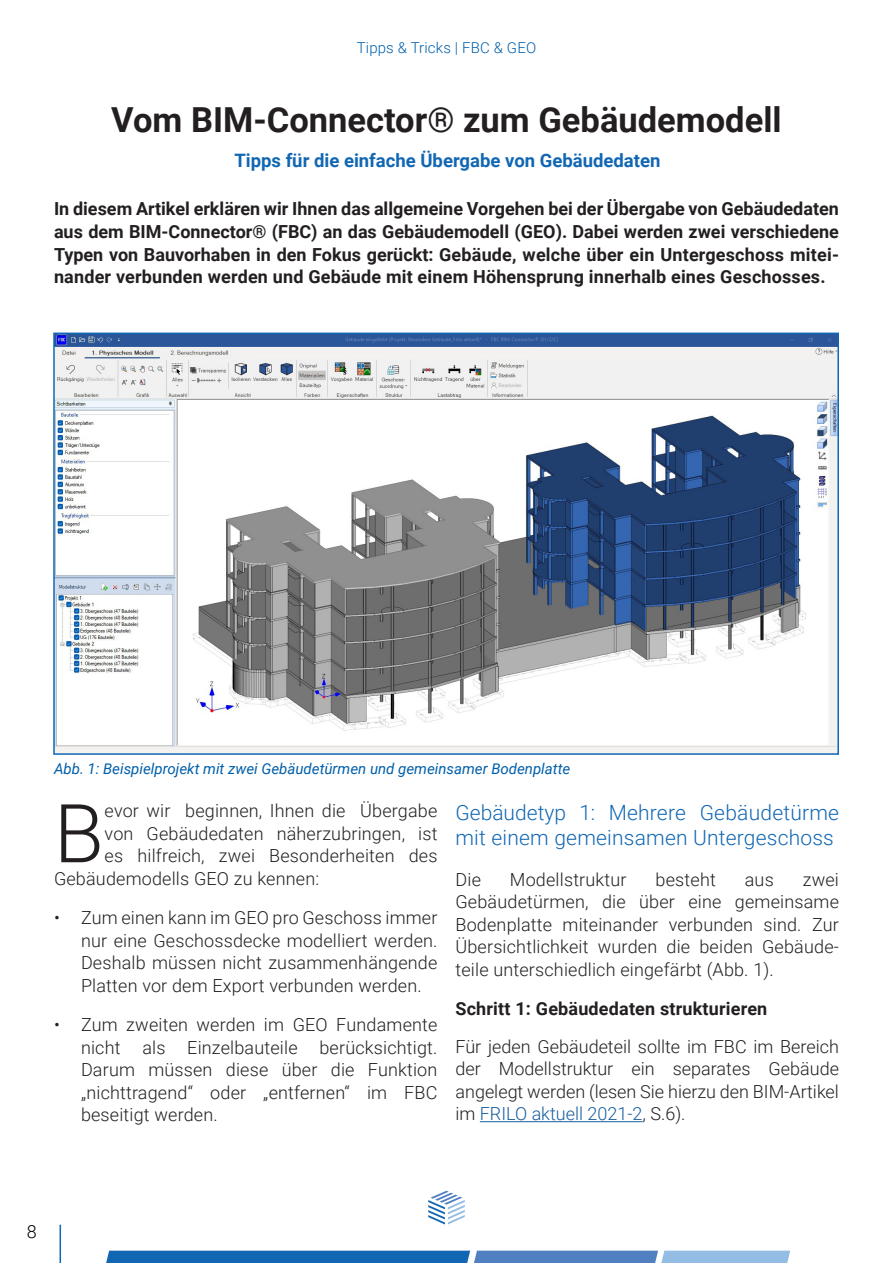
<style>
.page{position:relative;width:893px;height:1263px;background:#fff}
.page>*{position:absolute;margin:0;border:0;box-sizing:border-box;transform-origin:0 0}
.t1{font:300 81.3px "Roboto";color:#231f20}
.t2{font:700 34.5px "Roboto";color:#231f20}
.t3{font:300 21px/25.2px "Roboto";letter-spacing:.01em;color:#1167b3}
.t4{font:700 18.45px "Roboto";color:#1167b3}
.t5{font:300 18px/22.5px "Roboto";letter-spacing:.01em;color:#231f20;text-align:justify}
.t6{font:700 18px/22.5px "Roboto";letter-spacing:.01em;color:#231f20;text-align:justify}
.t7{font:300 18px "Roboto";color:#000}
.t8{font:italic 15px "Roboto";color:#005faa}
.t9{font:300 15px "Roboto";letter-spacing:.01em;color:#005faa}
.s1{font-weight:400}
.s2{color:#175d9e}
</style>
<div class="page">
<svg style="left:106px;top:1251px;width:684px;height:12px;background:#3f80c1"></svg>
<svg style="left:428px;top:1191px;width:37px;height:33px"></svg>
<hr style="left:60px;top:1225px;width:1px;height:38px;background:#1167b3">
<hr style="left:480px;top:1121px;width:163px;height:1px;background:#175d9e">
<img style="left:55px;top:335px;width:782px;height:418px">
<p class="t9" style="left:357px;top:37px;width:181px">Tipps &amp; Tricks | FBC &amp; GEO</p>
<h2 class="t2" style="left:111px;top:96px;width:672px">Vom BIM-Connector<span class="s1">®</span> zum Gebäudemodell</h2>
<p class="t4" style="left:234px;top:148px;width:428px">Tipps für die einfache Übergabe von Gebäudedaten</p>
<p class="t6" style="left:54px;top:197px;width:786px">In diesem Artikel erklären wir Ihnen das allgemeine Vorgehen bei der Übergabe von Gebäudedaten aus dem BIM-Connector® (FBC) an das Gebäudemodell (GEO). Dabei werden zwei verschiedene Typen von Bauvorhaben in den Fokus gerückt: Gebäude, welche über ein Untergeschoss mitei&shy;nander verbunden werden und Gebäude mit einem Höhensprung innerhalb eines Geschosses.</p>
<p class="t8" style="left:54px;top:758px;width:518px">Abb. 1: Beispielprojekt mit zwei Gebäudetürmen und gemeinsamer Bodenplatte</p>
<h1 class="t1" style="left:54px;top:776px;width:51px">B</h1>
<p class="t5" style="left:105px;top:799px;width:334px">evor wir beginnen, Ihnen die Übergabe</p>
<p class="t5" style="left:105px;top:821px;width:334px">von Gebäudedaten näherzubringen, ist</p>
<p class="t5" style="left:105px;top:844px;width:334px">es hilfreich, zwei Besonderheiten des</p>
<p class="t5" style="left:54px;top:866px;width:267px">Gebäudemodells GEO zu kennen:</p>
<p class="t5" style="left:81px;top:906px;width:358px;text-indent:-27px">• Zum einen kann im GEO pro Geschoss immer nur eine Geschossdecke modelliert werden.<br>Deshalb müssen nicht zusammenhängende Platten vor dem Export verbunden werden.</p>
<p class="t5" style="left:81px;top:1013px;width:358px;text-indent:-27px">• Zum zweiten werden im GEO Fundamente nicht als Einzelbauteile berücksichtigt.<br>Darum müssen diese über die Funktion „nichttragend“ oder „entfernen“ im FBC beseitigt werden.</p>
<p class="t3" style="left:455px;top:799px;width:385px">Gebäudetyp 1: Mehrere Gebäudetürme mit einem gemeinsamen Untergeschoss</p>
<p class="t5" style="left:455px;top:868px;width:27px">Die</p>
<p class="t5" style="left:510px;top:868px;width:118px">Modellstruktur</p>
<p class="t5" style="left:656px;top:868px;width:62px">besteht</p>
<p class="t5" style="left:745px;top:868px;width:30px">aus</p>
<p class="t5" style="left:455px;top:868px;width:385px;text-indent:347px">zwei Gebäudetürmen, die über eine gemeinsame Bodenplatte miteinander verbunden sind. Zur Übersichtlichkeit wurden die beiden Gebäude&shy;teile unterschiedlich eingefärbt (Abb. 1).</p>
<p class="t6" style="left:455px;top:997px;width:313px">Schritt 1: Gebäudedaten strukturieren</p>
<p class="t5" style="left:455px;top:1034px;width:385px">Für jeden Gebäudeteil sollte im FBC im Bereich der Modellstruktur ein separates Gebäude angelegt werden (lesen Sie hierzu den BIM-Artikel im <span class="s2">FRILO aktuell 2021-2</span>, S.6).</p>
<p class="t7" style="left:27px;top:1219px;width:11px">8</p>
</div>
